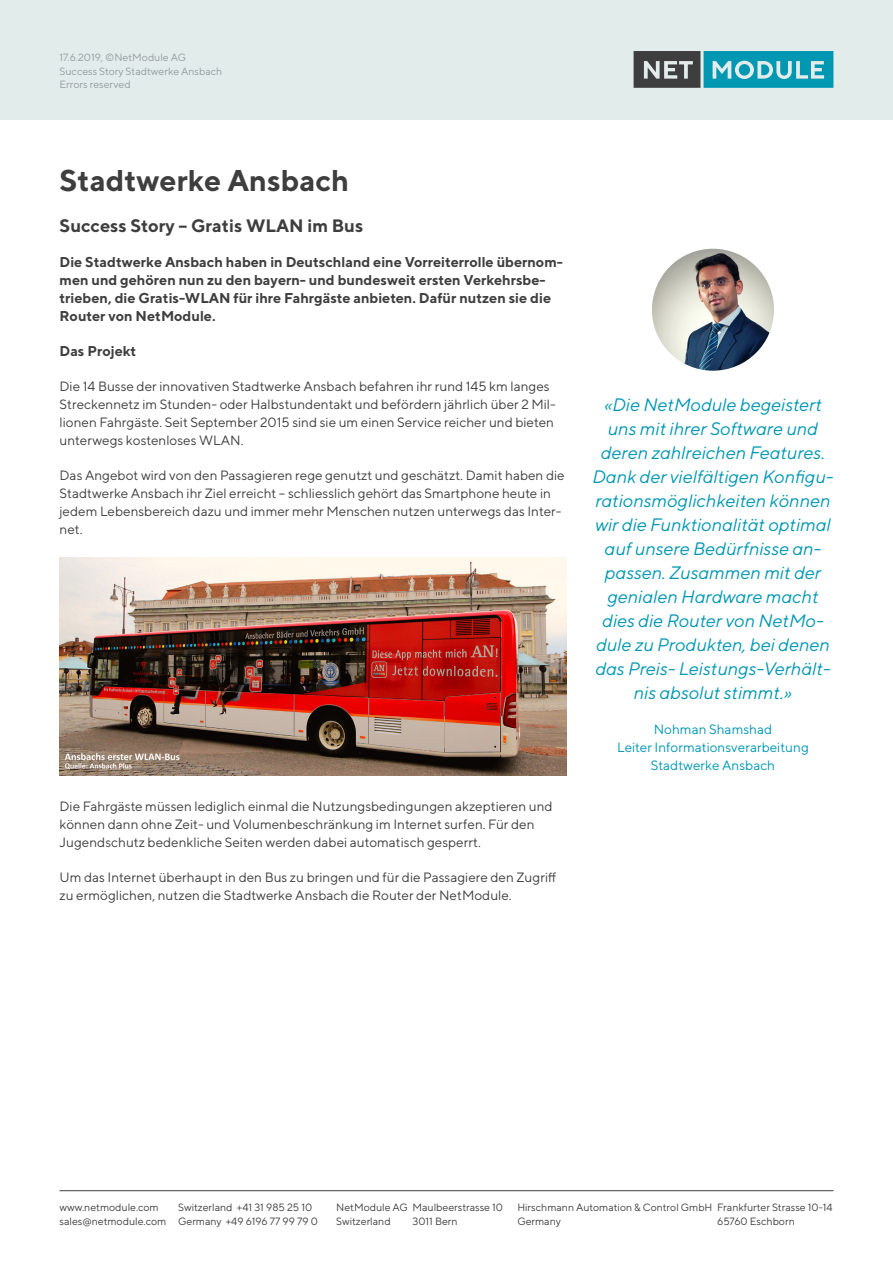
<style>
.page{position:relative;width:893px;height:1263px;background:#fff}
.page>*{position:absolute;margin:0;border:0;box-sizing:border-box;transform-origin:0 0}
.Haupttitel{font:700 30px "TT Norms";color:#3e3e3f}
.Testimonial_Statement{font:italic 18px/24px "TT Norms";color:#0097b3;text-align:center}
.Titel{font:700 18px "TT Norms";color:#3e3e3f}
.Titel-2{font:700 14.25px/18px "TT Norms";color:#3e3e3f}
.Subtitel{font:700 14.25px "TT Norms";color:#3e3e3f}
.Text{font:13.5px/18px "TT Norms";color:#3e3e3f}
.Testimonial_Name{font:13.5px/18px "TT Norms";color:#0097b3;text-align:center}
.t1{font:10.5px "TT Norms";color:#3e3e3f}
.t2{font:10.5px/13.5px "TT Norms";color:#a8a9ad}
.t3{font:10.5px/13.5px "TT Norms";color:#3e3e3f}
.s1{font-style:inherit}
</style>
<div class="page">
<div style="left:0;top:0;width:893px;height:119px;background:#e2ecea"></div>
<svg style="left:634px;top:51px;width:199px;height:37px"></svg>
<div style="left:739px;top:64px;width:11px;height:12px;background:#0097b3;border-radius:50%"></div>
<img style="left:60px;top:558px;width:507px;height:218px">
<img style="left:652px;top:249px;width:122px;height:122px;border-radius:61px">
<hr style="left:60px;top:1190px;width:773px;height:1px;background:#3e3e3f">
<p class="t2" style="left:60px;top:50px;width:164px">17.6.2019, ©NetModule AG<br>Success Story Stadtwerke Ansbach<br>Errors reserved</p>
<p class="Haupttitel" style="left:60px;top:162px;width:291px">Stadtwerke Ansbach</p>
<p class="Titel" style="left:60px;top:214px;width:305px">Success Story – Gratis WLAN im Bus</p>
<p class="Titel-2" style="left:60px;top:253px;width:505px">Die Stadtwerke Ansbach haben in Deutschland eine Vorreiterrolle übernom&shy;men und gehören nun zu den bayern- und bundesweit ersten Verkehrsbe&shy;trieben, die Gratis-WLAN für ihre Fahrgäste anbieten. Dafür nutzen sie die Router von NetModule.</p>
<p class="Subtitel" style="left:60px;top:342px;width:78px">Das Projekt</p>
<p class="Text" style="left:60px;top:377px;width:498px">Die 14 Busse der innovativen Stadtwerke Ansbach befahren ihr rund 145 km langes Streckennetz im Stunden- oder Halbstundentakt und befördern jährlich über 2 Mil&shy;lionen Fahrgäste. Seit September 2015 sind sie um einen Service reicher und bieten unterwegs kostenloses WLAN.</p>
<p class="Text" style="left:60px;top:466px;width:507px">Das Angebot wird von den Passagieren rege genutzt und geschätzt. Damit haben die Stadtwerke Ansbach ihr Ziel erreicht – schliesslich gehört das Smartphone heute in jedem Lebensbereich dazu und immer mehr Menschen nutzen unterwegs das Inter&shy;net.</p>
<p class="Text" style="left:60px;top:797px;width:495px">Die Fahrgäste müssen lediglich einmal die Nutzungsbedingungen akzeptieren und können dann ohne Zeit- und Volumenbeschränkung im Internet surfen. Für den<br>Jugendschutz bedenkliche Seiten werden dabei automatisch gesperrt.</p>
<p class="Text" style="left:60px;top:868px;width:498px">Um das Internet überhaupt in den Bus zu bringen und für die Passagiere den Zugriff zu ermöglichen, nutzen die Stadtwerke Ansbach die Router der NetModule.</p>
<p class="Testimonial_Statement" style="left:592px;top:392px;width:242px">«Die NetModule begeistert uns mit ihrer Software und deren zahlreichen Features.<br>Dank der vielfältigen Konfigu&shy;rationsmöglichkeiten können wir die Funktionalität optimal auf unsere Bedürfnisse an&shy;passen. Zusammen mit der genialen Hardware macht dies die Router von NetMo&shy;dule zu Produkten, bei denen das Preis- Leistungs-Verhält&shy;nis absolut stimmt.»</p>
<p class="Testimonial_Name" style="left:617px;top:720px;width:193px">Nohman Shamshad<br>Leiter Informationsverarbeitung<br>Stadtwerke Ansbach</p>
<p class="t1" style="left:60px;top:1200px;width:101px">www.netmodule.com</p>
<p class="t1" style="left:60px;top:1214px;width:108px">sales@netmodule.com</p>
<p class="t1" style="left:178px;top:1200px;width:136px">Switzerland +41 31 985 25 10</p>
<p class="t1" style="left:178px;top:1214px;width:141px">Germany +49 6196 77 99 79 0</p>
<p class="t1" style="left:336px;top:1200px;width:168px">NetModule AG Maulbeerstrasse 10</p>
<p class="t1" style="left:336px;top:1214px;width:56px">Switzerland</p>
<p class="t1" style="left:412px;top:1214px;width:47px">3011 Bern</p>
<p class="t1" style="left:717px;top:1214px;width:79px">65760 Eschborn</p>
<p class="t3" style="left:517px;top:1201px;width:317px">Hirschmann Automation &amp; Control GmbH <span class="s1">Frankfurter Strasse 10-14<br>Germany</span></p>
</div>
